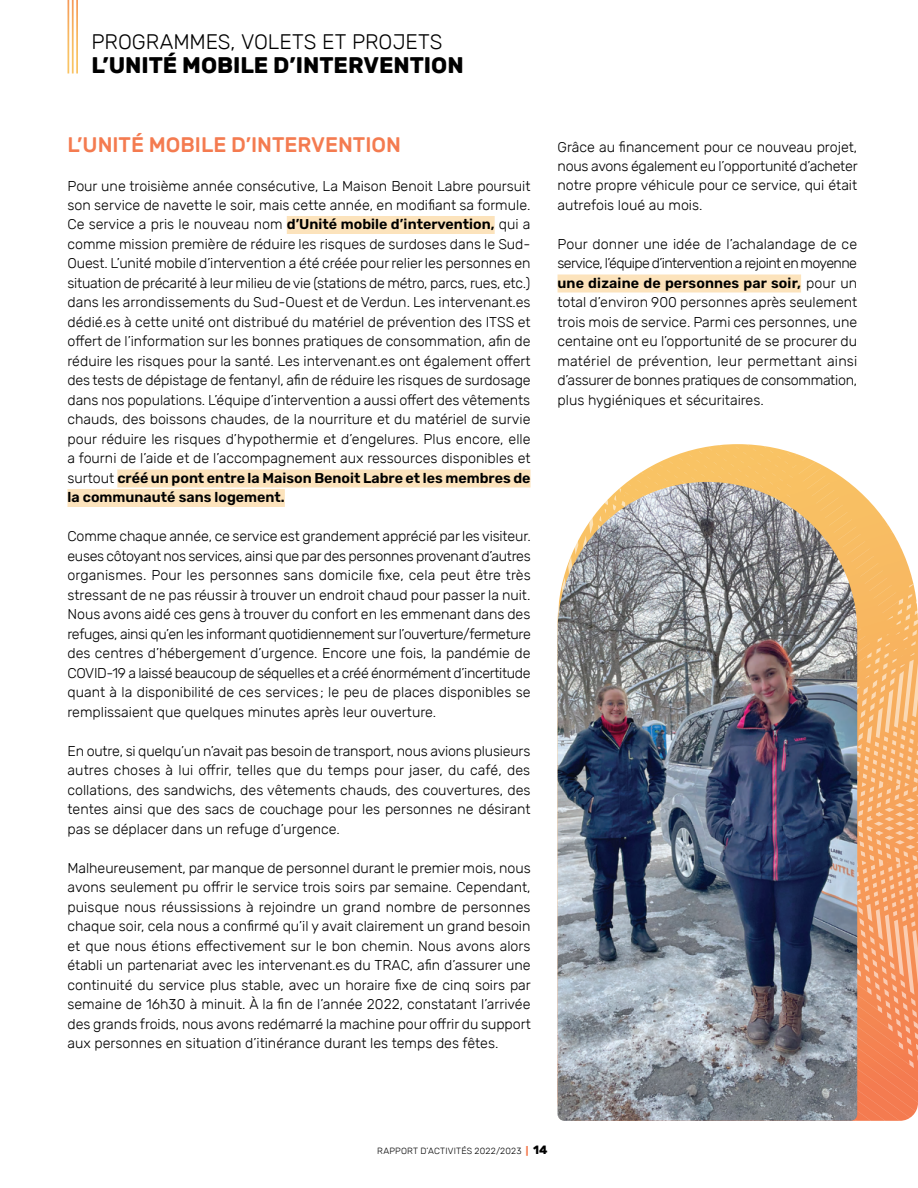
<style>
.page{position:relative;width:918px;height:1188px;background:#fff}
.page>*{position:absolute;margin:0;border:0;box-sizing:border-box;transform-origin:0 0}
.t1{font:700 22.5px "Rubik";color:#000}
.t2{font:500 21px "Rubik";color:#f47b50}
.t3{font:300 21px "Rubik";color:#000}
.t4{font:300 14.25px/19.5px "Rubik";color:#000;text-align:justify}
.t5{font:300 9px "Rubik";letter-spacing:.02em;color:#000}
.s1{font-weight:600}
.s2{font-weight:700;color:#f47b50}
.s3{font-weight:700;font-size:12px}
</style>
<div class="page">
<div style="left:287px;top:216px;width:208px;height:18px;background:#fce3bc"></div>
<div style="left:117px;top:470px;width:414px;height:18px;background:#fce3bc"></div>
<div style="left:68px;top:489px;width:217px;height:18px;background:#fce3bc"></div>
<div style="left:558px;top:274px;width:243px;height:18px;background:#fce3bc"></div>
<svg style="left:627px;top:444px;width:291px;height:677px"></svg>
<img style="left:558px;top:482px;width:299px;height:639px">
<h2 class="t3" style="left:92px;top:30px;width:353px">PROGRAMMES, VOLETS ET PROJETS</h2>
<h1 class="t1" style="left:92px;top:52px;width:374px">L’UNITÉ MOBILE D’INTERVENTION</h1>
<h2 class="t2" style="left:68px;top:132px;width:335px">L’UNITÉ MOBILE D’INTERVENTION</h2>
<p class="t4" style="left:68px;top:176px;width:465px">Pour une troisième année consécutive, La Maison Benoit Labre poursuit son service de navette le soir, mais cette année, en modifiant sa formule.<br>Ce service a pris le nouveau nom <span class="s1">d’Unité mobile d’intervention,</span> qui a comme mission première de réduire les risques de surdoses dans le Sud-Ouest. L’unité mobile d’intervention a été créée pour relier les personnes en situation de précarité à leur milieu de vie (stations de métro, parcs, rues, etc.) dans les arrondissements du Sud-Ouest et de Verdun. Les intervenant.es dédié.es à cette unité ont distribué du matériel de prévention des ITSS et offert de l’information sur les bonnes pratiques de consommation, afin de réduire les risques pour la santé. Les intervenant.es ont également offert des tests de dépistage de fentanyl, afin de réduire les risques de surdosage dans nos populations. L’équipe d’intervention a aussi offert des vêtements chauds, des boissons chaudes, de la nourriture et du matériel de survie pour réduire les risques d’hypothermie et d’engelures. Plus encore, elle a fourni de l’aide et de l’accompagnement aux ressources disponibles et surtout <span class="s1">créé un pont entre la Maison Benoit Labre et les membres de la communauté sans logement.</span></p>
<p class="t4" style="left:67px;top:527px;width:465px">Comme chaque année, ce service est grandement apprécié par les visiteur. euses côtoyant nos services, ainsi que par des personnes provenant d’autres organismes. Pour les personnes sans domicile fixe, cela peut être très stressant de ne pas réussir à trouver un endroit chaud pour passer la nuit.<br>Nous avons aidé ces gens à trouver du confort en les emmenant dans des refuges, ainsi qu’en les informant quotidiennement sur l’ouverture/fermeture des centres d’hébergement d’urgence. Encore une fois, la pandémie de COVID-19 a laissé beaucoup de séquelles et a créé énormément d’incertitude quant à la disponibilité de ces services ; le peu de places disponibles se remplissaient que quelques minutes après leur ouverture.</p>
<p class="t4" style="left:68px;top:741px;width:465px">En outre, si quelqu’un n’avait pas besoin de transport, nous avions plusieurs autres choses à lui offrir, telles que du temps pour jaser, du café, des collations, des sandwichs, des vêtements chauds, des couvertures, des tentes ainsi que des sacs de couchage pour les personnes ne désirant pas se déplacer dans un refuge d’urgence.</p>
<p class="t4" style="left:68px;top:858px;width:465px">Malheureusement, par manque de personnel durant le premier mois, nous avons seulement pu offrir le service trois soirs par semaine. Cependant, puisque nous réussissions à rejoindre un grand nombre de personnes chaque soir, cela nous a confirmé qu’il y avait clairement un grand besoin et que nous étions effectivement sur le bon chemin. Nous avons alors établi un partenariat avec les intervenant.es du TRAC, afin d’assurer une continuité du service plus stable, avec un horaire fixe de cinq soirs par semaine de 16h30 à minuit. À la fin de l’année 2022, constatant l’arrivée des grands froids, nous avons redémarré la machine pour offrir du support aux personnes en situation d’itinérance durant les temps des fêtes.</p>
<p class="t4" style="left:558px;top:137px;width:302px">Grâce au financement pour ce nouveau projet, nous avons également eu l’opportunité d’acheter notre propre véhicule pour ce service, qui était autrefois loué au mois.</p>
<p class="t4" style="left:558px;top:234px;width:301px">Pour donner une idée de l’achalandage de ce service, l’équipe d’intervention a rejoint en moyenne <span class="s1">une dizaine de personnes par soir,</span> pour un total d’environ 900 personnes après seulement trois mois de service. Parmi ces personnes, une centaine ont eu l’opportunité de se procurer du matériel de prévention, leur permettant ainsi d’assurer de bonnes pratiques de consommation, plus hygiéniques et sécuritaires.</p>
<p class="t5" style="left:377px;top:1146px;width:172px">RAPPORT D’ACTIVITÉS 2022/2023 <span class="s2">|</span> <span class="s3">14</span></p>
</div>
